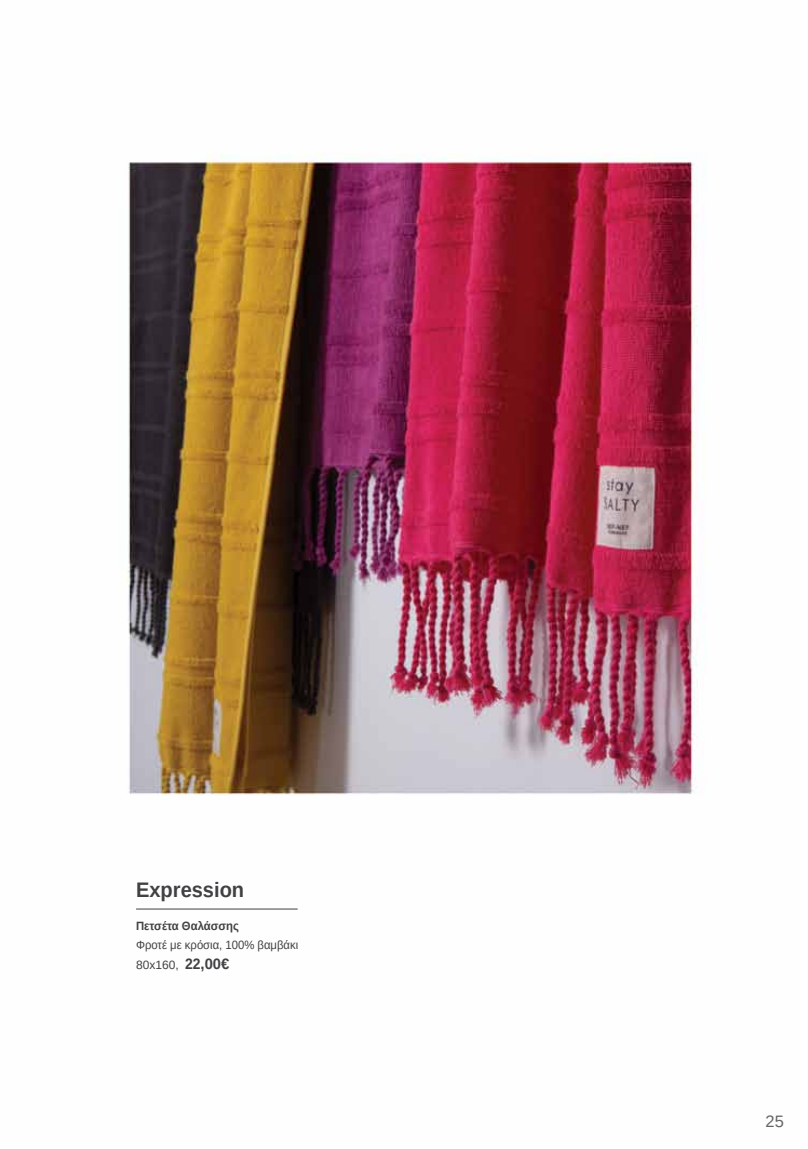
<style>
.page{position:relative;width:808px;height:1149px;background:#fff}
.page>*{position:absolute;margin:0;border:0;box-sizing:border-box;transform-origin:0 0}
.t1{font:700 21px "Arimo";color:#414042;scale:.95 1}
.t2{font:16.5px "Arimo";color:#636466}
.t3{font:12px/19.5px "Arimo";color:#414042;scale:.94 1}
.t4{font:700 12px "Arimo";color:#414042;scale:.94 1}
.s1{font-weight:700;font-size:15px}
</style>
<div class="page">
<img style="left:127px;top:154px;width:578px;height:756px">
<hr style="left:136px;top:908px;width:162px;height:1px;background:#414042">
<h1 class="t1" style="left:136px;top:875px;width:115px">Εxpression</h1>
<p class="t4" style="left:136px;top:917px;width:111px">Πετσέτα Θαλάσσης</p>
<p class="t3" style="left:136px;top:935px;width:174px">Φροτέ με κρόσια, 100% βαμβάκι<br>80x160, <span class="s1">22,00€</span></p>
<h2 class="t2" style="left:765px;top:1110px;width:20px">25</h2>
</div>
